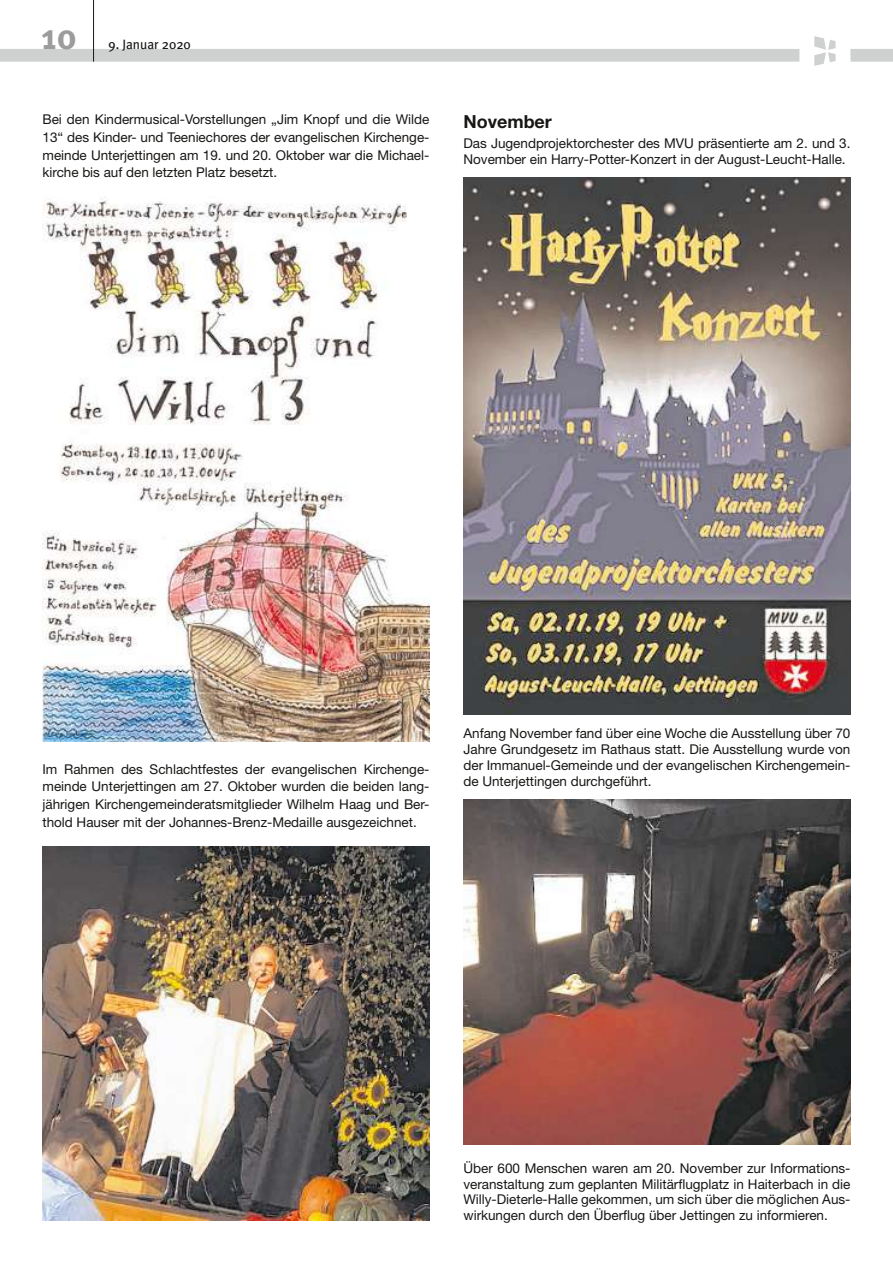
<style>
.page{position:relative;width:893px;height:1263px;background:#fff}
.page>*{position:absolute;margin:0;border:0;box-sizing:border-box;transform-origin:0 0}
.t1{font:700 36px "Meta Plus";color:#9c9c9c}
.t2{font:700 18px "Helvetica Neue LT Std";color:#181715}
.t3{font:13.5px/16px "Helvetica Neue LT Std";color:#181715;text-align:justify}
.t4{font:13.5px "Meta Plus";color:#181715}
</style>
<div class="page">
<svg style="left:0;top:36px;width:893px;height:30px"></svg>
<hr style="left:93px;top:0;width:1px;height:62px;background:#181715">
<img style="left:43px;top:199px;width:386px;height:542px">
<img style="left:43px;top:846px;width:386px;height:374px">
<img style="left:463px;top:177px;width:387px;height:537px">
<img style="left:463px;top:799px;width:387px;height:345px">
<h1 class="t1" style="left:42px;top:16px;width:36px">10</h1>
<p class="t4" style="left:108px;top:36px;width:84px">9. Januar 2020</p>
<p class="t3" style="left:43px;top:112px;width:388px;line-height:17.5px">Bei den Kindermusical-Vorstellungen „Jim Knopf und die Wilde 13“ des Kinder- und Teeniechores der evangelischen Kirchenge&shy;meinde Unterjettingen am 19. und 20. Oktober war die Michael&shy;kirche bis auf den letzten Platz besetzt.</p>
<h2 class="t2" style="left:463px;top:115px;width:90px">November</h2>
<p class="t3" style="left:463px;top:136px;width:388px">Das Jugendprojektorchester des MVU präsentierte am 2. und 3.<br>November ein Harry-Potter-Konzert in der August-Leucht-Halle.</p>
<p class="t3" style="left:43px;top:762px;width:388px;line-height:17.5px">Im Rahmen des Schlachtfestes der evangelischen Kirchenge&shy;meinde Unterjettingen am 27. Oktober wurden die beiden lang&shy;jährigen Kirchengemeinderatsmitglieder Wilhelm Haag und Ber&shy;thold Hauser mit der Johannes-Brenz-Medaille ausgezeichnet.</p>
<p class="t3" style="left:463px;top:727px;width:388px">Anfang November fand über eine Woche die Ausstellung über 70<br>Jahre Grundgesetz im Rathaus statt. Die Ausstellung wurde von der Immanuel-Gemeinde und der evangelischen Kirchengemein&shy;de Unterjettingen durchgeführt.</p>
<p class="t3" style="left:463px;top:1161px;width:388px">Über 600 Menschen waren am 20. November zur Informations&shy;veranstaltung zum geplanten Militärfugplatz in Haiterbach in die Willy-Dieterle-Halle gekommen, um sich über die möglichen Aus&shy;wirkungen durch den Überfug über Jettingen zu informieren.</p>
</div>
